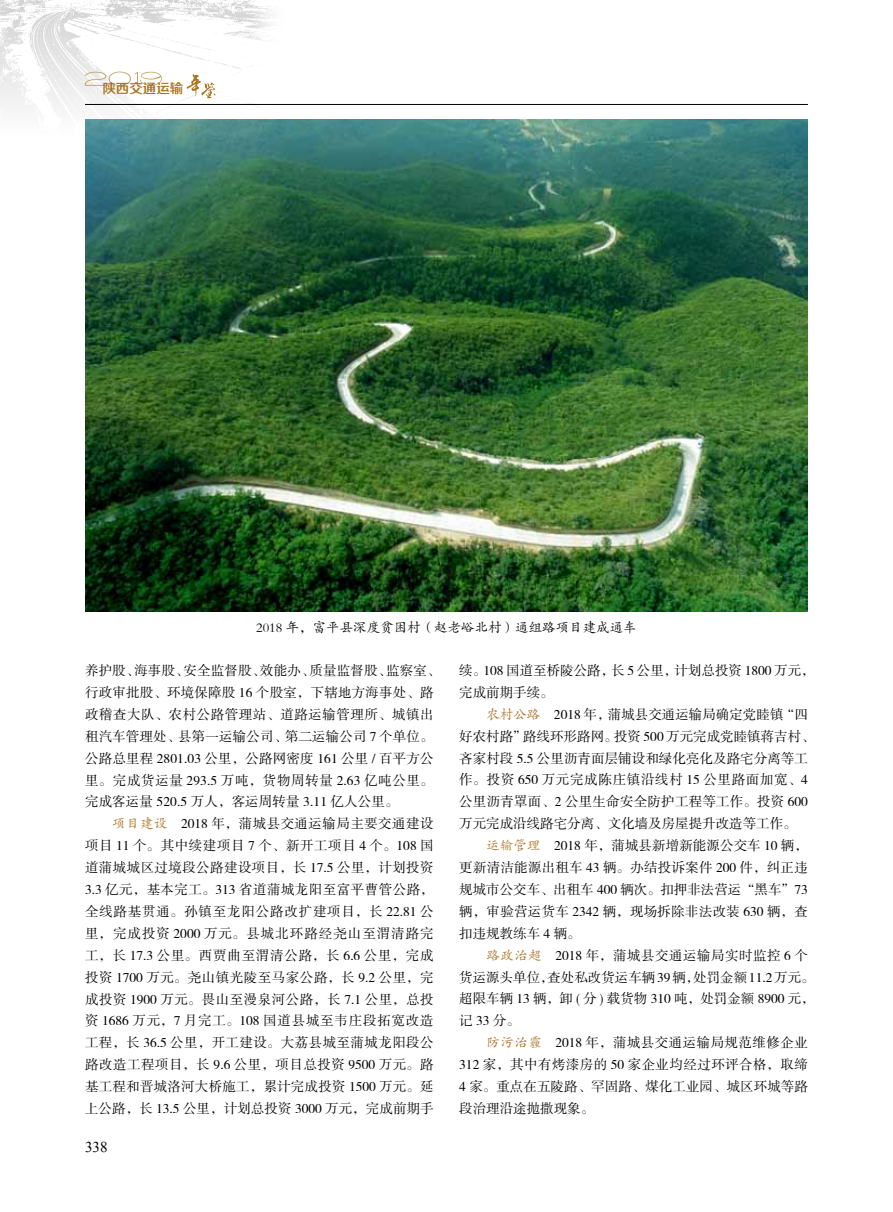
<style>
.page{position:relative;width:893px;height:1212px;background:#fff}
.page>*{position:absolute;margin:0;border:0;box-sizing:border-box;transform-origin:0 0}
.t1{font:15px "Times New Roman";color:#000}
.t2{font:13.5px/21.9px "FZSSK GBK1 0";letter-spacing:.005em;color:#000}
.t3{font:13.5px "FZKTK GBK1 0";color:#000}
.t4{font:13.5px "FZZZHONGJW GB1 0";color:#aa7322}
.s1{font-family:"FZKTK GBK1 0";color:#aa7322}
</style>
<div class="page">
<img style="left:0;top:0;width:272px;height:108px">
<hr style="left:85px;top:104px;width:723px;height:1px;background:#000">
<svg style="left:187px;top:74px;width:29px;height:24px"></svg>
<svg style="left:85px;top:72px;width:77px;height:14px"></svg>
<img style="left:85px;top:119px;width:723px;height:493px">
<p class="t4" style="left:102px;top:81px;width:82px">陕西交通运输</p>
<p class="t3" style="left:256px;top:620px;width:382px">2018 年，富平县深度贫困村（赵老峪北村）通组路项目建成通车</p>
<p class="t2" style="left:85px;top:660px;width:357px">养护股、海事股、安全监督股、效能办、质量监督股、监察室、行政审批股、环境保障股 16 个股室，下辖地方海事处、路政稽查大队、农村公路管理站、道路运输管理所、城镇出租汽车管理处、县第一运输公司、第二运输公司 7 个单位。公路总里程 2801.03 公里，公路网密度 161 公里 / 百平方公里。完成货运量 293.5 万吨，货物周转量 2.63 亿吨公里。完成客运量 520.5 万人，客运周转量 3.11 亿人公里。</p>
<p class="t2" style="left:85px;top:813px;width:350px;text-align:justify;text-indent:27px"><span class="s1">项目建设　</span>2018 年，蒲城县交通运输局主要交通建设项目 11 个。其中续建项目 7 个、新开工项目 4 个。108 国道蒲城城区过境段公路建设项目，长 17.5 公里，计划投资3.3 亿元，基本完工。313 省道蒲城龙阳至富平曹管公路，全线路基贯通。孙镇至龙阳公路改扩建项目，长 22.81 公里，完成投资 2000 万元。县城北环路经尧山至渭清路完工，长 17.3 公里。西贾曲至渭清公路，长 6.6 公里，完成投资 1700 万元。尧山镇光陵至马家公路，长 9.2 公里，完成投资 1900 万元。畏山至漫泉河公路，长 7.1 公里，总投资 1686 万元，7 月完工。108 国道县城至韦庄段拓宽改造工程，长 36.5 公里，开工建设。大荔县城至蒲城龙阳段公路改造工程项目，长 9.6 公里，项目总投资 9500 万元。路基工程和晋城洛河大桥施工，累计完成投资 1500 万元。延上公路，长 13.5 公里，计划总投资 3000 万元，完成前期手</p>
<p class="t1" style="left:85px;top:1137px;width:24px">338</p>
<p class="t2" style="left:459px;top:660px;width:357px">续。108 国道至桥陵公路，长 5 公里，计划总投资 1800 万元，完成前期手续。</p>
<p class="t2" style="left:459px;top:704px;width:357px;text-indent:27px"><span class="s1">农村公路　</span>2018 年，蒲城县交通运输局确定党睦镇“四好农村路”路线环形路网。投资 500 万元完成党睦镇蒋吉村、吝家村段 5.5 公里沥青面层铺设和绿化亮化及路宅分离等工作。投资 650 万元完成陈庄镇沿线村 15 公里路面加宽、4公里沥青罩面、2 公里生命安全防护工程等工作。投资 600万元完成沿线路宅分离、文化墙及房屋提升改造等工作。</p>
<p class="t2" style="left:459px;top:835px;width:350px;text-align:justify;text-indent:27px"><span class="s1">运输管理　</span>2018 年，蒲城县新增新能源公交车 10 辆，更新清洁能源出租车 43 辆。办结投诉案件 200 件，纠正违规城市公交车、出租车 400 辆次。扣押非法营运“黑车”73辆，审验营运货车 2342 辆，现场拆除非法改装 630 辆，查扣违规教练车 4 辆。</p>
<p class="t2" style="left:459px;top:945px;width:357px;text-indent:27px"><span class="s1">路政治超　</span>2018 年，蒲城县交通运输局实时监控 6 个货运源头单位，查处私改货运车辆 39辆，处罚金额 11.2万元。超限车辆 13 辆，卸 ( 分 ) 载货物 310 吨，处罚金额 8900 元，记 33 分。</p>
<p class="t2" style="left:459px;top:1032px;width:350px;text-align:justify;text-indent:27px"><span class="s1">防污治霾　</span>2018 年，蒲城县交通运输局规范维修企业312 家，其中有烤漆房的 50 家企业均经过环评合格，取缔4 家。重点在五陵路、罕固路、煤化工业园、城区环城等路段治理沿途抛撒现象。</p>
</div>
